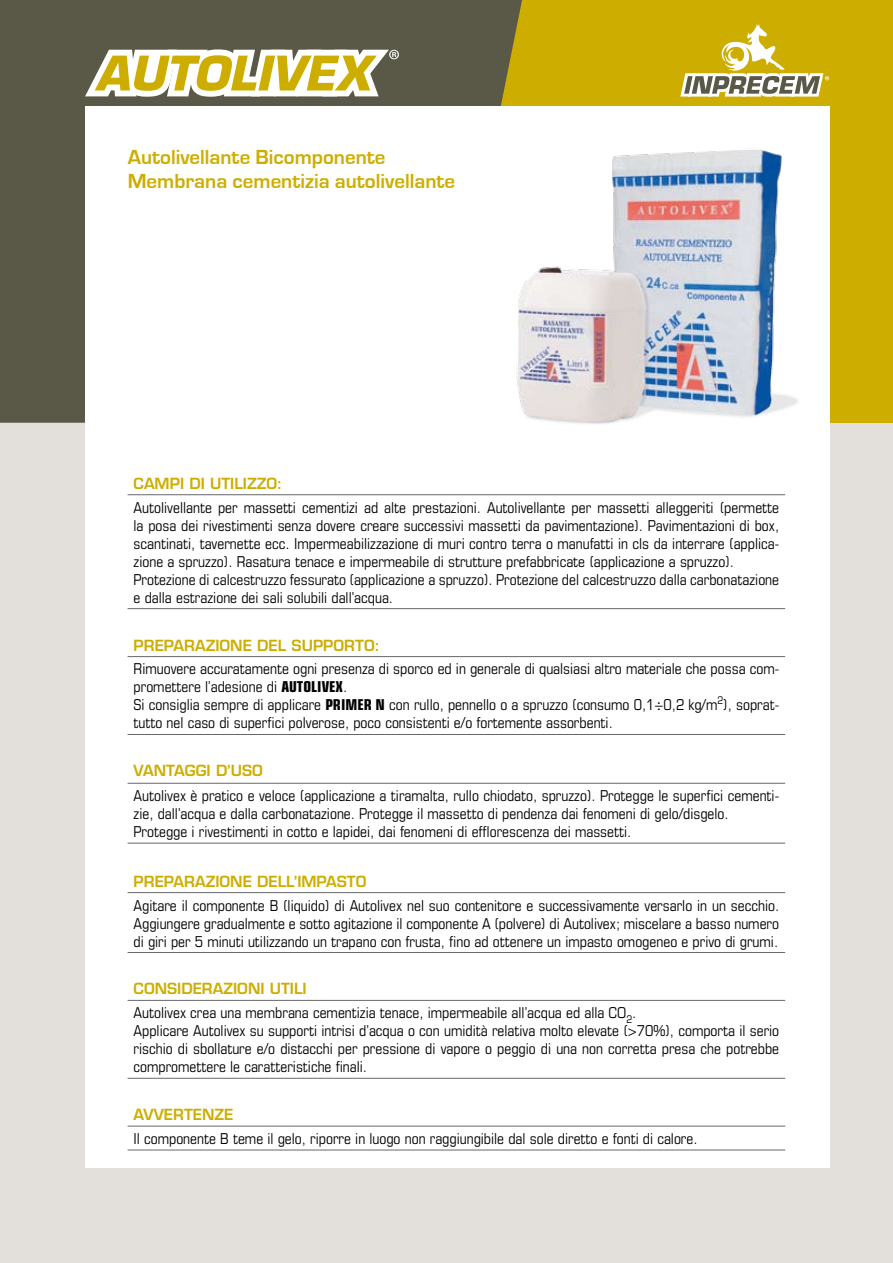
<style>
.page{position:relative;width:893px;height:1263px;background:#fff}
.page>*{position:absolute;margin:0;border:0;box-sizing:border-box;transform-origin:0 0}
.t1{font:700 21px/24px "Eurostile";color:#cdae00}
.t2{font:condensed 15px/18px "Eurostile";color:#000}
.t3{font:600 15px "Eurostile";color:#cdae00}
.s1{font-weight:700}
.s2{font-weight:600;font-stretch:normal;color:#cdae00}
</style>
<div class="page">
<div style="left:0;top:109px;width:893px;height:1154px;background:#e3e0dc"></div>
<div style="left:381px;top:0;width:512px;height:423px;background:#cdae00"></div>
<div style="left:0;top:0;width:522px;height:423px;background:#5a5847"></div>
<div style="left:85px;top:106px;width:744px;height:1062px;background:#fff"></div>
<svg style="left:85px;top:49px;width:314px;height:48px"></svg>
<svg style="left:680px;top:24px;width:149px;height:73px"></svg>
<hr style="left:128px;top:656px;width:657px;height:1px;background:#68676c">
<hr style="left:128px;top:734px;width:657px;height:1px;background:#68676c">
<hr style="left:128px;top:783px;width:657px;height:1px;background:#68676c">
<hr style="left:128px;top:843px;width:657px;height:1px;background:#68676c">
<hr style="left:128px;top:892px;width:657px;height:1px;background:#68676c">
<hr style="left:128px;top:952px;width:657px;height:1px;background:#68676c">
<hr style="left:128px;top:1000px;width:657px;height:1px;background:#68676c">
<hr style="left:128px;top:1078px;width:657px;height:1px;background:#68676c">
<hr style="left:128px;top:1126px;width:657px;height:1px;background:#68676c">
<hr style="left:128px;top:1150px;width:657px;height:1px;background:#68676c">
<hr style="left:128px;top:494px;width:657px;height:1px;background:#68676c">
<hr style="left:128px;top:608px;width:657px;height:1px;background:#68676c">
<img style="left:516px;top:150px;width:282px;height:274px">
<h1 class="t1" style="left:128px;top:145px;width:329px">Autolivellante Bicomponente<br>Membrana cementizia autolivellante</h1>
<p class="t3" style="left:134px;top:474px;width:150px">CAMPI DI UTILIZZO:</p>
<p class="t2" style="left:134px;top:498px;width:647px">Autolivellante per massetti cementizi ad alte prestazioni. Autolivellante per massetti alleggeriti (permette la posa dei rivestimenti senza dovere creare successivi massetti da pavimentazione). Pavimentazioni di box, scantinati, tavernette ecc. Impermeabilizzazione di muri contro terra o manufatti in cls da interrare (applica&shy;zione a spruzzo). Rasatura tenace e impermeabile di strutture prefabbricate (applicazione a spruzzo).<br>Protezione di calcestruzzo fessurato (applicazione a spruzzo). Protezione del calcestruzzo dalla carbonatazione e dalla estrazione dei sali solubili dall’acqua.</p>
<p class="t3" style="left:134px;top:636px;width:248px">PREPARAZIONE DEL SUPPORTO:</p>
<p class="t2" style="left:134px;top:660px;width:647px">Rimuovere accuratamente ogni presenza di sporco ed in generale di qualsiasi altro materiale che possa com&shy;promettere l’adesione di <span class="s1">AUTOLIVEX</span>.<br>Si consiglia sempre di applicare <span class="s1">PRIMER N</span> con rullo, pennello o a spruzzo (consumo 0,1÷0,2 kg/m<sup>2</sup>), soprat&shy;tutto nel caso di superfici polverose, poco consistenti e/o fortemente assorbenti.</p>
<p class="t3" style="left:134px;top:761px;width:131px">VANTAGGI D’USO</p>
<p class="t2" style="left:134px;top:786px;width:647px">Autolivex è pratico e veloce (applicazione a tiramalta, rullo chiodato, spruzzo). Protegge le superfici cementi&shy;zie, dall’acqua e dalla carbonatazione. Protegge il massetto di pendenza dai fenomeni di gelo/disgelo.<br>Protegge i rivestimenti in cotto e lapidei, dai fenomeni di efflorescenza dei massetti.</p>
<p class="t3" style="left:134px;top:872px;width:234px">PREPARAZIONE DELL’IMPASTO</p>
<p class="t2" style="left:134px;top:896px;width:647px;text-align:justify">Agitare il componente B (liquido) di Autolivex nel suo contenitore e successivamente versarlo in un secchio.<br>Aggiungere gradualmente e sotto agitazione il componente A (polvere) di Autolivex; miscelare a basso numero di giri per 5 minuti utilizzando un trapano con frusta, fino ad ottenere un impasto omogeneo e privo di grumi.</p>
<p class="t2" style="left:134px;top:977px;width:504px;line-height:23.9px"><span class="s2">CONSIDERAZIONI UTILI<br></span>Autolivex crea una membrana cementizia tenace, impermeabile all’acqua ed alla CO<sub>2</sub>.</p>
<p class="t2" style="left:134px;top:1022px;width:647px;text-align:justify">Applicare Autolivex su supporti intrisi d’acqua o con umidità relativa molto elevate (&gt;70%), comporta il serio rischio di sbollature e/o distacchi per pressione di vapore o peggio di una non corretta presa che potrebbe compromettere le caratteristiche finali.</p>
<p class="t3" style="left:134px;top:1105px;width:102px">AVVERTENZE</p>
<p class="t2" style="left:134px;top:1129px;width:566px">Il componente B teme il gelo, riporre in luogo non raggiungibile dal sole diretto e fonti di calore.</p>
</div>
